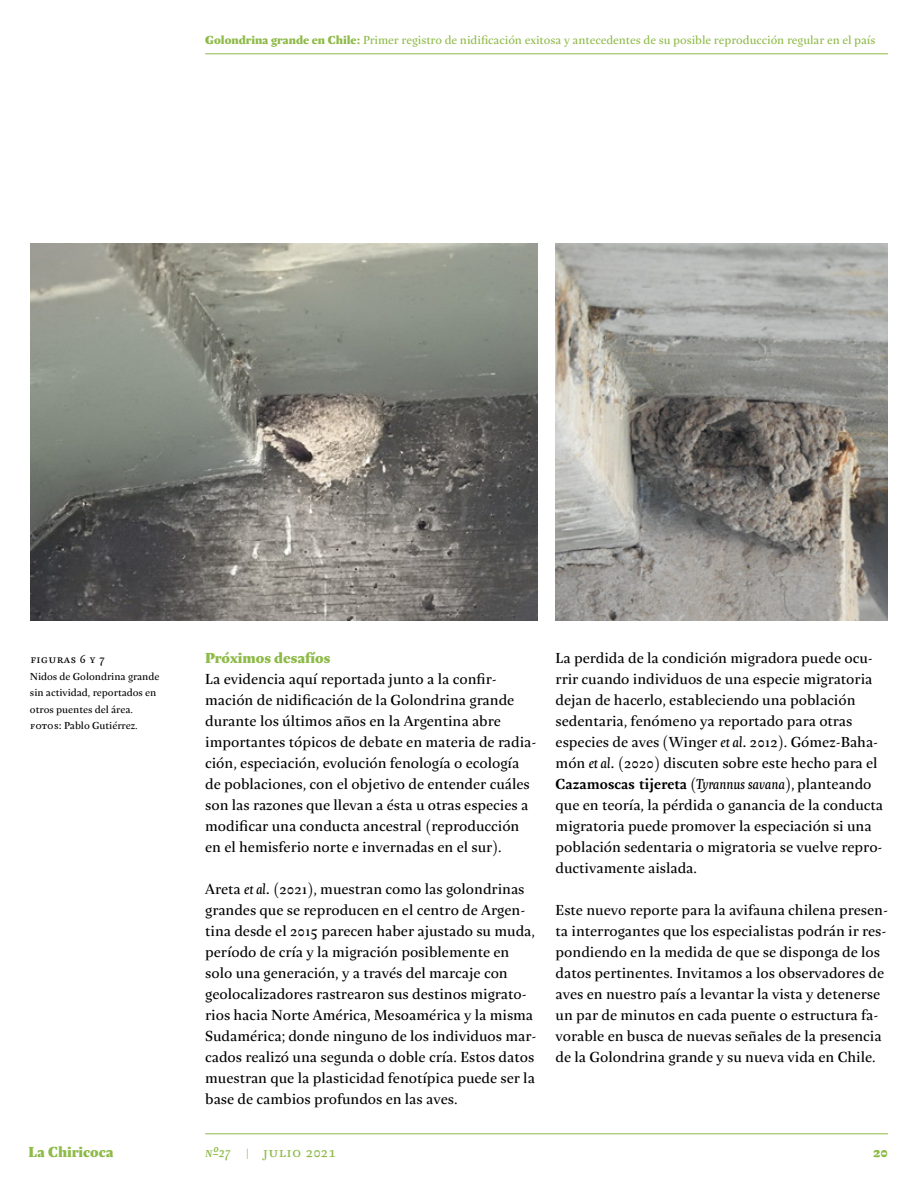
<style>
.page{position:relative;width:918px;height:1188px;background:#fff}
.page>*{position:absolute;margin:0;border:0;box-sizing:border-box;transform-origin:0 0}
.t1{font:15px/21px "Queltehue Pro Gris";color:#000}
.t2{font:700 15px "Queltehue Pro";color:#000}
.t3{font:15px "Queltehue Pro Super Negra";color:#8eba48}
.t4{font:15px "Queltehue Pro";color:#8eba48}
.t5{font:12px "Queltehue Pro Gris";color:#8eba48}
.t6{font:12px "Queltehue Pro";color:#000}
.t7{font:10.5px/16.5px "Queltehue Pro Gris";color:#000}
.s1{font-family:"Queltehue Pro Super Negra"}
.s2{font-family:"Queltehue Pro"}
.s3{font-family:"Queltehue Pro";font-style:italic}
.s4{font-family:"Queltehue Pro Gris";font-weight:400}
.s5{font-weight:400;font-style:italic}
.s6{font-style:italic}
</style>
<div class="page">
<hr style="left:205px;top:1134px;width:683px;height:1px;background:#8eba48">
<hr style="left:205px;top:54px;width:683px;height:1px;background:#8eba48">
<img style="left:556px;top:243px;width:332px;height:378px">
<img style="left:30px;top:243px;width:508px;height:378px">
<p class="t5" style="left:205px;top:34px;width:672px"><span class="s1">Golondrina grande en Chile:</span> Primer registro de nidificación exitosa y antecedentes de su posible reproducción regular en el país</p>
<p class="t6" style="left:30px;top:652px;width:77px">figuras 6 y 7</p>
<p class="t7" style="left:30px;top:668px;width:131px">Nidos de Golondrina grande sin actividad, reportados en otros puentes del área. <span class="s2">fotos:</span> Pablo Gutiérrez.</p>
<p class="t3" style="left:205px;top:650px;width:127px">Próximos desafíos</p>
<p class="t1" style="left:205px;top:669px;width:333px">La evidencia aquí reportada junto a la confir&shy;mación de nidificación de la Golondrina grande durante los últimos años en la Argentina abre importantes tópicos de debate en materia de radia&shy;ción, especiación, evolución fenología o ecología de poblaciones, con el objetivo de entender cuáles son las razones que llevan a ésta u otras especies a modificar una conducta ancestral (reproducción en el hemisferio norte e invernadas en el sur).</p>
<p class="t1" style="left:205px;top:879px;width:333px">Areta <span class="s3">et al.</span> (2021), muestran como las golondrinas grandes que se reproducen en el centro de Argen&shy;tina desde el 2015 parecen haber ajustado su muda, período de cría y la migración posiblemente en solo una generación, y a través del marcaje con geolocalizadores rastrearon sus destinos migrato&shy;rios hacia Norte América, Mesoamérica y la misma Sudamérica; donde ninguno de los individuos mar&shy;cados realizó una segunda o doble cría. Estos datos muestran que la plasticidad fenotípica puede ser la base de cambios profundos en las aves.</p>
<p class="t1" style="left:556px;top:648px;width:324px">La perdida de la condición migradora puede ocu&shy;rrir cuando individuos de una especie migratoria dejan de hacerlo, estableciendo una población sedentaria, fenómeno ya reportado para otras especies de aves (Winger <span class="s3">et al.</span> 2012). Gómez-Baha&shy;món <span class="s3">et al.</span> (2020) discuten sobre este hecho para el</p>
<p class="t2" style="left:556px;top:775px;width:317px">Cazamoscas tijereta <span class="s4">(</span><span class="s5">Tyrannus savana</span><span class="s4">), planteando</span></p>
<p class="t1" style="left:556px;top:795px;width:329px">que en teoría, la pérdida o ganancia de la conducta migratoria puede promover la especiación si una población sedentaria o migratoria se vuelve repro&shy;ductivamente aislada.</p>
<p class="t1" style="left:556px;top:900px;width:334px">Este nuevo reporte para la avifauna chilena presen&shy;ta interrogantes que los especialistas podrán ir res&shy;pondiendo en la medida de que se disponga de los datos pertinentes. Invitamos a los observadores de aves en nuestro país a levantar la vista y detenerse un par de minutos en cada puente o estructura fa&shy;vorable en busca de nuevas señales de la presencia de la Golondrina grande y su nueva vida en Chile.</p>
<p class="t3" style="left:28px;top:1145px;width:87px">La Chiricoca</p>
<p class="t4" style="left:205px;top:1144px;width:132px"><span class="s6">Nº27</span> | julio 2021</p>
<p class="t3" style="left:873px;top:1145px;width:16px">20</p>
</div>
